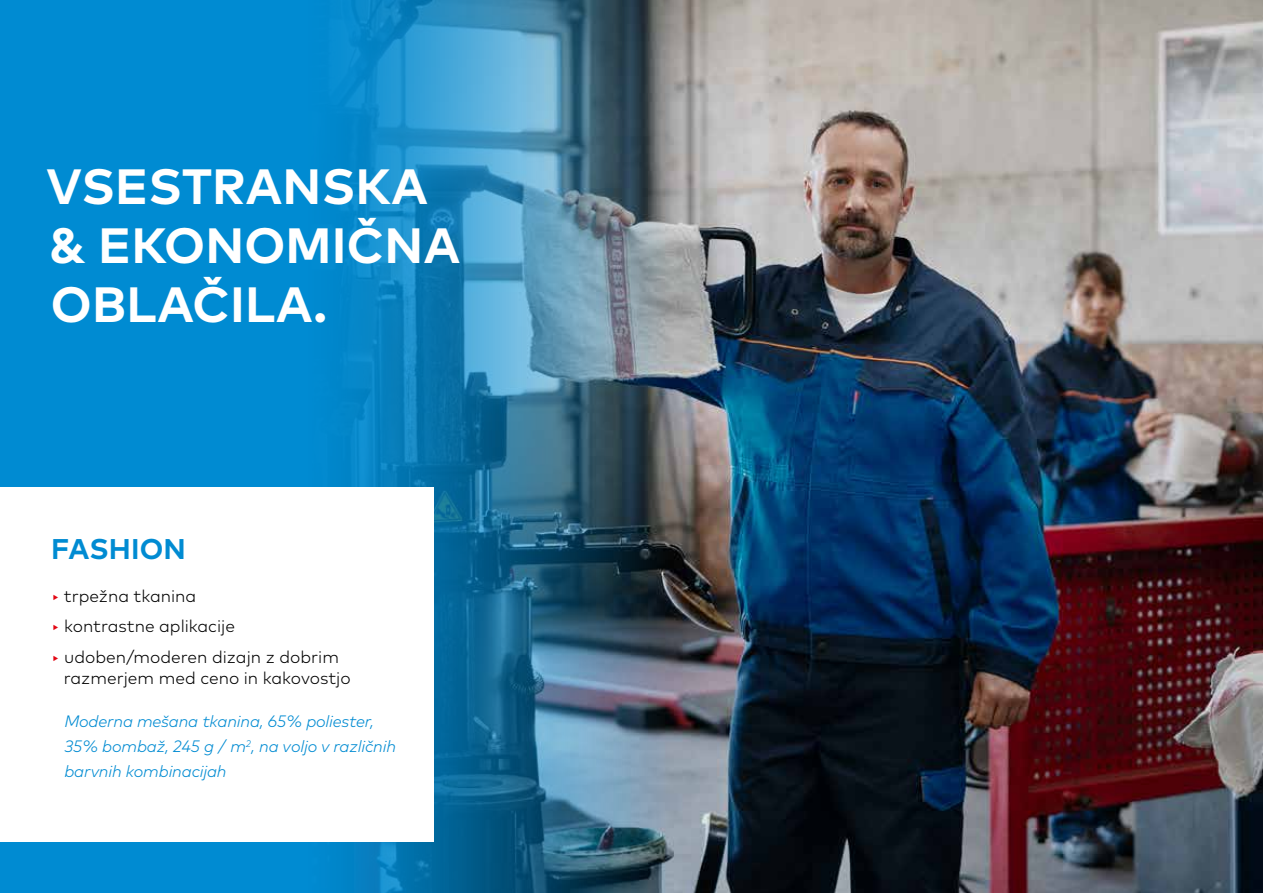
<style>
.page{position:relative;width:1263px;height:893px;background:#fff}
.page>*{position:absolute;margin:0;border:0;box-sizing:border-box;transform-origin:0 0}
.t1{font:700 49.5px/59.4px "Mark Pro";letter-spacing:.005em;color:#fff}
.t2{font:700 28.5px "Mark Pro";letter-spacing:.005em;color:#008bd2}
.t3{font:300 17.25px/30.8px "Mark Pro";color:#000}
.t4{font:italic 300 16.5px/25px "Mark Pro";letter-spacing:-.01em;color:#008bd2}
.s1{color:#e30613}
</style>
<div class="page">
<img style="left:840px;top:0;width:423px;height:893px">
<img style="left:0;top:0;width:840px;height:893px">
<div style="left:0;top:487px;width:434px;height:355px;background:#fff"></div>
<h1 class="t1" style="left:47px;top:152px;width:415px">VSESTRANSKA &amp; EKONOMIČNA<br>OBLAČILA.</h1>
<h2 class="t2" style="left:51px;top:527px;width:136px">FASHION</h2>
<p class="t3" style="left:51px;top:579px;width:289px"><span class="s1">‣</span> trpežna tkanina<br><span class="s1">‣</span> kontrastne aplikacije<br><span class="s1">‣</span> udoben/moderen dizajn z dobrim</p>
<p class="t3" style="left:64px;top:661px;width:288px">razmerjem med ceno in kakovostjo</p>
<p class="t4" style="left:64px;top:707px;width:333px">Moderna mešana tkanina, 65% poliester,<br>35% bombaž, 245 g / m<sup>2</sup>, na voljo v različnih barvnih kombinacijah</p>
</div>
